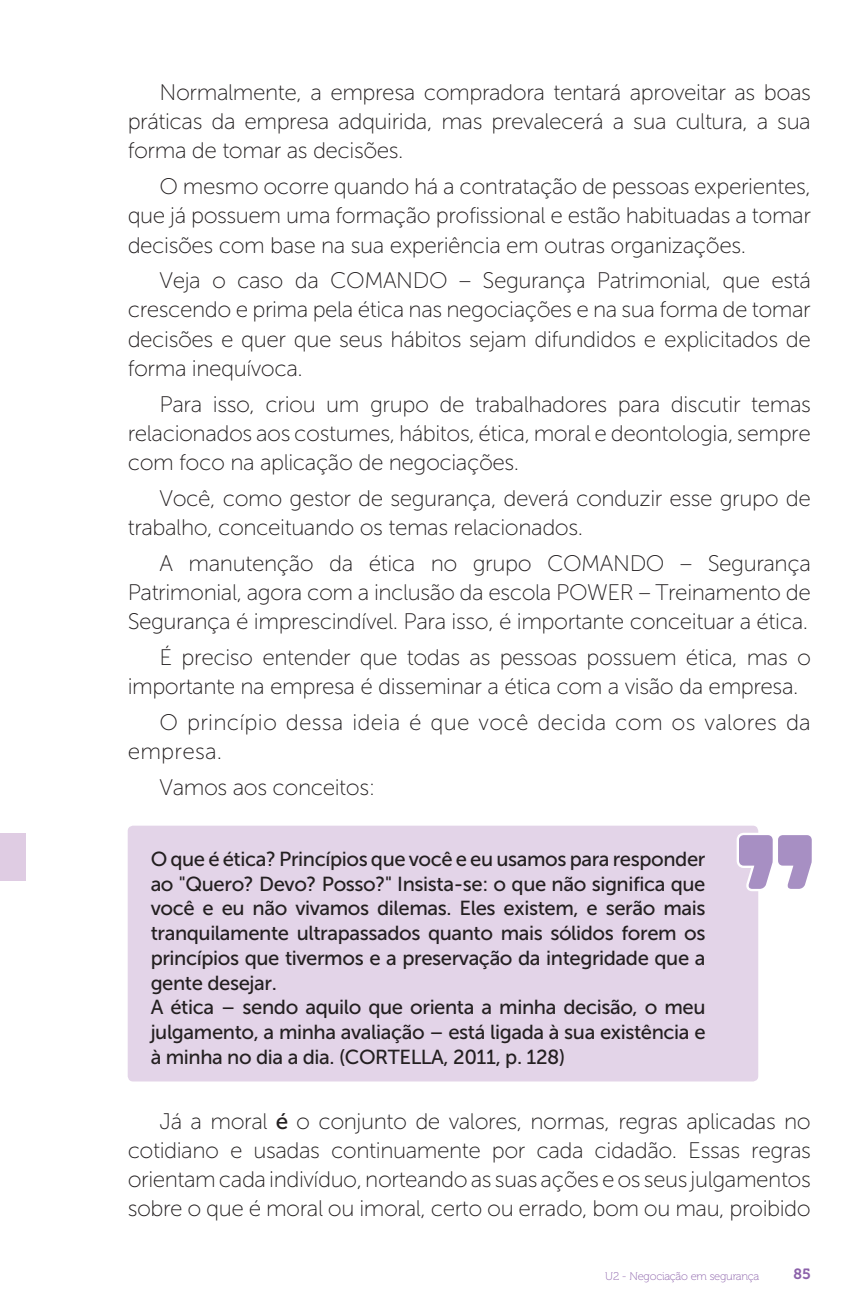
<style>
.page{position:relative;width:862px;height:1308px;background:#fff}
.page>*{position:absolute;margin:0;border:0;box-sizing:border-box;transform-origin:0 0}
.t1{font:22.5px/29.2px "Museo Sans 100";letter-spacing:-.02em;color:#231f20;text-align:justify}
.t2{font:22.5px/29.2px "Museo Sans 100";letter-spacing:.01em;color:#231f20}
.t3{font:20.25px/24.8px "Museo Sans 500";letter-spacing:-.02em;color:#231f20}
.t4{font:14.85px "Museo 700";color:#8c62aa}
.t5{font:11.25px "Museo 100";letter-spacing:-.02em;color:#8c62aa}
.s1{font-family:"Museo Sans 500"}
</style>
<div class="page">
<div style="left:128px;top:825px;width:629px;height:256px;background:#e3d4e8;border-radius:5px"></div>
<svg style="left:736px;top:831px;width:76px;height:69px"></svg>
<div style="left:0;top:833px;width:26px;height:48px;background:#dfcce3"></div>
<p class="t1" style="left:128px;top:78px;width:684px;text-indent:32px">Normalmente, a empresa compradora tentará aproveitar as boas práticas da empresa adquirida, mas prevalecerá a sua cultura, a sua forma de tomar as decisões.</p>
<p class="t1" style="left:128px;top:172px;width:684px;text-indent:32px">O mesmo ocorre quando há a contratação de pessoas experientes, que já possuem uma formação profissional e estão habituadas a tomar decisões com base na sua experiência em outras organizações.</p>
<p class="t1" style="left:128px;top:266px;width:684px;text-indent:32px">Veja o caso da COMANDO – Segurança Patrimonial, que está crescendo e prima pela ética nas negociações e na sua forma de tomar decisões e quer que seus hábitos sejam difundidos e explicitados de forma inequívoca.</p>
<p class="t1" style="left:128px;top:389px;width:684px;text-indent:32px">Para isso, criou um grupo de trabalhadores para discutir temas relacionados aos costumes, hábitos, ética, moral e deontologia, sempre com foco na aplicação de negociações.</p>
<p class="t1" style="left:128px;top:483px;width:684px;text-indent:32px">Você, como gestor de segurança, deverá conduzir esse grupo de trabalho, conceituando os temas relacionados.</p>
<p class="t1" style="left:128px;top:548px;width:684px;text-indent:32px">A manutenção da ética no grupo COMANDO – Segurança Patrimonial, agora com a inclusão da escola POWER – Treinamento de Segurança é imprescindível. Para isso, é importante conceituar a ética.</p>
<p class="t1" style="left:128px;top:642px;width:684px;text-indent:32px">É preciso entender que todas as pessoas possuem ética, mas o importante na empresa é disseminar a ética com a visão da empresa.</p>
<p class="t2" style="left:128px;top:707px;width:684px;text-indent:32px">O princípio dessa ideia é que você decida com os valores da empresa.</p>
<p class="t1" style="left:159px;top:772px;width:217px">Vamos aos conceitos:</p>
<p class="t3" style="left:151px;top:846px;width:556px">O que é ética? Princípios que você e eu usamos para responder ao "Quero? Devo? Posso?" Insista-se: o que não significa que você e eu não vivamos dilemas. Eles existem, e serão mais tranquilamente ultrapassados quanto mais sólidos forem os princípios que tivermos e a preservação da integridade que a gente desejar.<br>A ética – sendo aquilo que orienta a minha decisão, o meu julgamento, a minha avaliação – está ligada à sua existência e à minha no dia a dia. (CORTELLA, 2011, p. 128)</p>
<p class="t1" style="left:128px;top:1106px;width:684px;text-indent:32px">Já a moral <span class="s1">é</span> o conjunto de valores, normas, regras aplicadas no cotidiano e usadas continuamente por cada cidadão. Essas regras orientam cada indivíduo, norteando as suas ações e os seus julgamentos sobre o que é moral ou imoral, certo ou errado, bom ou mau, proibido</p>
<p class="t5" style="left:605px;top:1269px;width:155px">U2 - Negociação em segurança</p>
<p class="t4" style="left:792px;top:1265px;width:19px">85</p>
</div>
